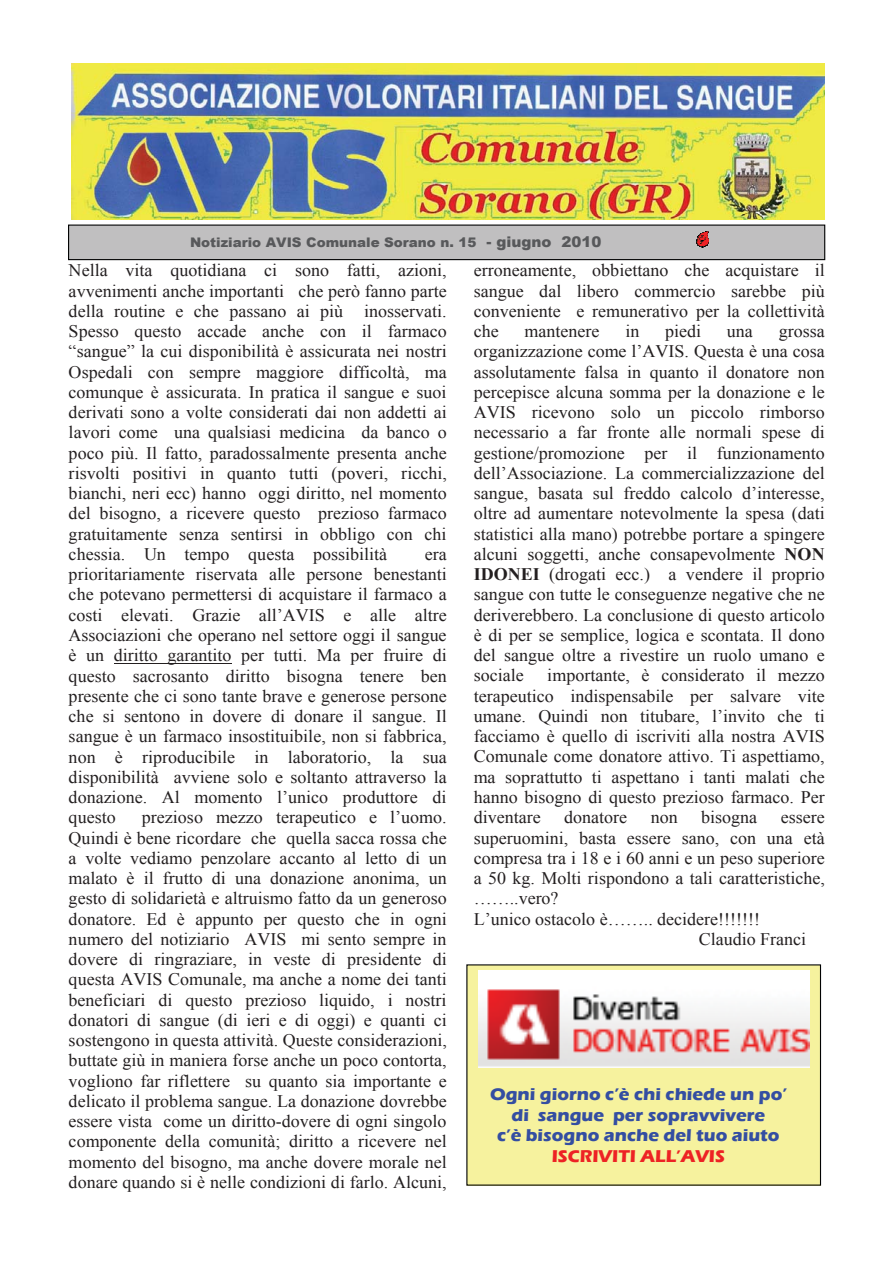
<style>
.page{position:relative;width:893px;height:1263px;background:#fff}
.page>*{position:absolute;margin:0;border:0;box-sizing:border-box;transform-origin:0 0}
.t1{font:17.55px/20.2px "Times New Roman";color:#231f20;text-align:justify}
.t2{font:17.55px/20.4px "Eras Bold ITC";color:#344ea2;text-align:center}
.t3{font:17.55px "Eras Bold ITC";color:#ed2224}
.t4{font:900 13.2px "Arial";color:#58595b}
.s1{font-size:14.7px}
.s2{font-weight:700}
</style>
<div class="page">
<hr style="left:114px;top:663px;width:117px;height:1px;background:#231f20">
<img style="left:71px;top:63px;width:754px;height:157px">
<div style="left:69px;top:225px;width:756px;height:35px;background:#c0bfc0"></div>
<div style="left:68px;top:225px;width:757px;height:35px;border:1px solid #010202"></div>
<svg style="left:696px;top:231px;width:12px;height:17px"></svg>
<div style="left:467px;top:965px;width:353px;height:220px;background:#f6f29e"></div>
<img style="left:478px;top:971px;width:331px;height:97px">
<p class="t4" style="left:190px;top:233px;width:413px">Notiziario AVIS Comunale Sorano n. 15 <span class="s1">- giugno 2010</span></p>
<p class="t1" style="left:69px;top:260px;width:380px">Nella vita quotidiana ci sono fatti, azioni, avvenimenti anche importanti che però fanno parte della routine e che passano ai più inosservati.<br>Spesso questo accade anche con il farmaco “sangue” la cui disponibilità è assicurata nei nostri Ospedali con sempre maggiore difficoltà, ma comunque è assicurata. In pratica il sangue e suoi derivati sono a volte considerati dai non addetti ai lavori come una qualsiasi medicina da banco o poco più. Il fatto, paradossalmente presenta anche risvolti positivi in quanto tutti (poveri, ricchi, bianchi, neri ecc) hanno oggi diritto, nel momento del bisogno, a ricevere questo prezioso farmaco gratuitamente senza sentirsi in obbligo con chi chessia. Un tempo questa possibilità</p>
<p class="t1" style="left:69px;top:544px;width:380px;text-indent:356px">era prioritariamente riservata alle persone benestanti che potevano permettersi di acquistare il farmaco a costi elevati. Grazie all’AVIS e alle altre Associazioni che operano nel settore oggi il sangue è un diritto garantito per tutti. Ma per fruire di questo sacrosanto diritto bisogna tenere ben presente che ci sono tante brave e generose persone che si sentono in dovere di donare il sangue. Il sangue è un farmaco insostituibile, non si fabbrica, non è riproducibile in laboratorio, la sua disponibilità avviene solo e soltanto attraverso la donazione. Al momento l’unico produttore di questo</p>
<p class="t1" style="left:69px;top:807px;width:380px;text-indent:73px">prezioso mezzo terapeutico e l’uomo.<br>Quindi è bene ricordare che quella sacca rossa che a volte vediamo penzolare accanto al letto di un malato è il frutto di una donazione anonima, un gesto di solidarietà e altruismo fatto da un generoso donatore. Ed è appunto per questo che in ogni numero del notiziario AVIS mi sento sempre in dovere di ringraziare, in veste di presidente di questa AVIS Comunale, ma anche a nome dei tanti beneficiari di questo prezioso liquido, i nostri donatori di sangue (di ieri e di oggi) e quanti ci sostengono in questa attività. Queste considerazioni, buttate giù in maniera forse anche un poco contorta, vogliono far riflettere su quanto sia importante e delicato il problema sangue. La donazione dovrebbe essere vista come un diritto-dovere di ogni singolo componente della comunità; diritto a ricevere nel momento del bisogno, ma anche dovere morale nel donare quando si è nelle condizioni di farlo. Alcuni,</p>
<p class="t1" style="left:474px;top:260px;width:353px">erroneamente, obbiettano che acquistare il sangue dal libero commercio sarebbe più conveniente e remunerativo per la collettività che</p>
<p class="t1" style="left:524px;top:321px;width:76px">mantenere</p>
<p class="t1" style="left:625px;top:321px;width:16px">in</p>
<p class="t1" style="left:665px;top:321px;width:38px">piedi</p>
<p class="t1" style="left:727px;top:321px;width:28px">una</p>
<p class="t1" style="left:474px;top:321px;width:353px;text-indent:305px">grossa organizzazione come l’AVIS. Questa è una cosa assolutamente falsa in quanto il donatore non percepisce alcuna somma per la donazione e le AVIS ricevono solo un piccolo rimborso necessario a far fronte alle normali spese di gestione/promozione per il funzionamento dell’Associazione. La commercializzazione del sangue, basata sul freddo calcolo d’interesse, oltre ad aumentare notevolmente la spesa (dati statistici alla mano) potrebbe portare a spingere alcuni soggetti, anche consapevolmente <span class="s2">NON IDONEI</span> (drogati ecc.) a vendere il proprio sangue con tutte le conseguenze negative che ne deriverebbero. La conclusione di questo articolo è di per se semplice, logica e scontata. Il dono del sangue oltre a rivestire un ruolo umano e sociale</p>
<p class="t1" style="left:474px;top:665px;width:353px;text-indent:74px">importante, è considerato il mezzo terapeutico indispensabile per salvare vite umane. Quindi non titubare, l’invito che ti facciamo è quello di iscriviti alla nostra AVIS Comunale come donatore attivo. Ti aspettiamo, ma soprattutto ti aspettano i tanti malati che hanno bisogno di questo prezioso farmaco. Per diventare</p>
<p class="t1" style="left:564px;top:807px;width:65px">donatore</p>
<p class="t1" style="left:651px;top:807px;width:29px">non</p>
<p class="t1" style="left:701px;top:807px;width:58px">bisogna</p>
<p class="t1" style="left:781px;top:807px;width:46px">essere</p>
<p class="t1" style="left:474px;top:827px;width:352px">superuomini, basta essere sano, con una età</p>
<p class="t1" style="left:474px;top:848px;width:352px">compresa tra i 18 e i 60 anni e un peso superiore</p>
<p class="t1" style="left:474px;top:868px;width:353px">a 50 kg. Molti rispondono a tali caratteristiche,</p>
<p class="t1" style="left:474px;top:888px;width:86px">……..vero?</p>
<p class="t1" style="left:474px;top:909px;width:288px">L’unico ostacolo è…….. decidere!!!!!!!</p>
<p class="t1" style="left:699px;top:929px;width:109px">Claudio Franci</p>
<p class="t2" style="left:490px;top:1084px;width:298px">Ogni giorno c’è chi chiede un po’ di sangue per sopravvivere<br>c’è bisogno anche del tuo aiuto</p>
<p class="t3" style="left:552px;top:1146px;width:175px">ISCRIVITI ALL’AVIS</p>
</div>
